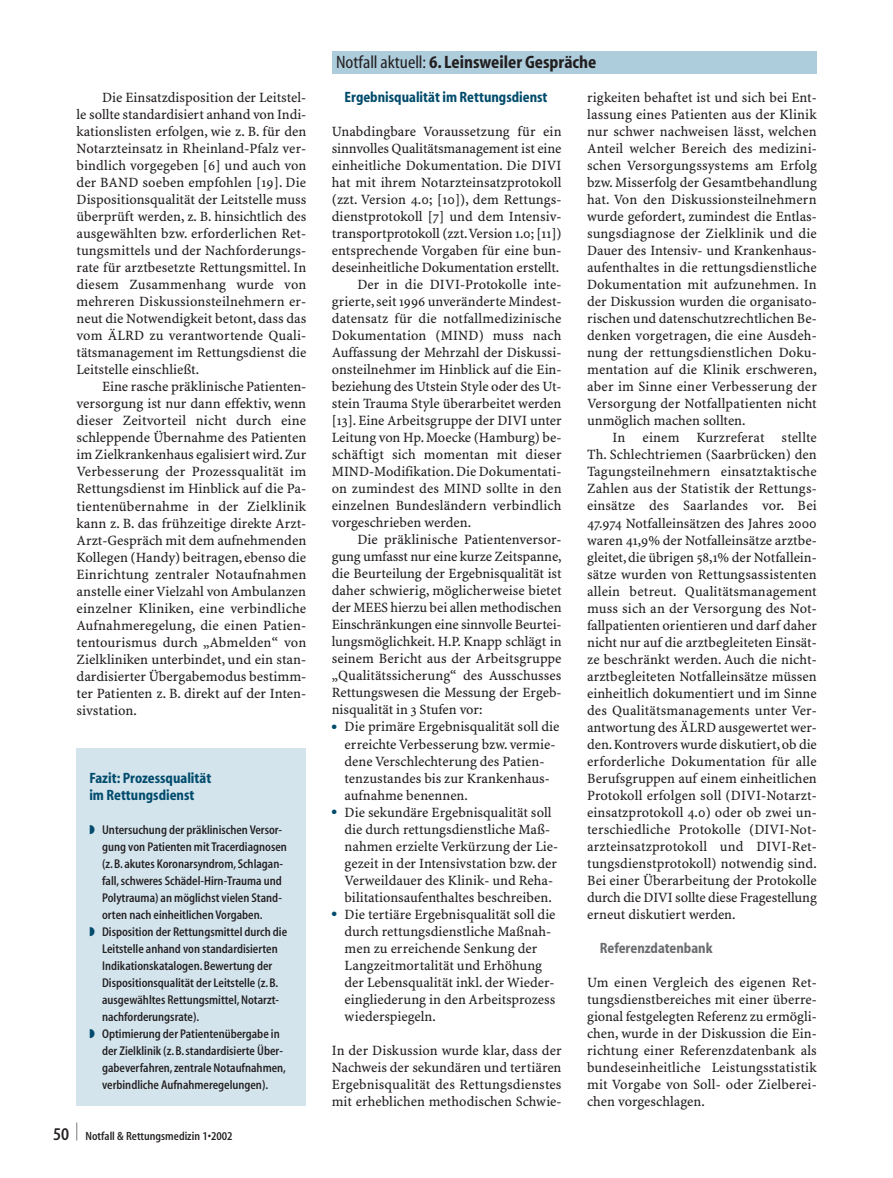
<style>
.page{position:relative;width:893px;height:1178px;background:#fff}
.page>*{position:absolute;margin:0;border:0;box-sizing:border-box;transform-origin:0 0}
.t1{font:700 condensed 18px "S Myriad";color:#231f20}
.t2{font:600 condensed 18px "S Myriad";color:#231f20;scale:.38 1}
.t3{font:700 condensed 15px/17px "S Myriad";color:#004b6c}
.t4{font:700 condensed 15px "S Myriad";color:#6c6d70}
.t5{font:14.25px/17px "S Minion Plus";color:#231f20;text-align:justify}
.t6{font:600 condensed 12.75px "S Myriad";color:#231f20}
.t7{font:600 condensed 12px "S Myriad";color:#231f20}
.s1{color:#004b6c}
.s2{font-size:18px}
.s3{font-weight:400}
</style>
<div class="page">
<div style="left:77px;top:748px;width:229px;height:358px;background:#d3e4ed"></div>
<div style="left:332px;top:51px;width:484px;height:23px;background:#aecddc"></div>
<p class="t5" style="left:77px;top:90px;width:231px;text-indent:26px">Die Einsatzdisposition der Leitstel&shy;le sollte standardisiert anhand von Indi&shy;kationslisten erfolgen, wie z. B. für den Notarzteinsatz in Rheinland-Pfalz ver&shy;bindlich vorgegeben [6] und auch von der BAND soeben empfohlen [19]. Die Dispositionsqualität der Leitstelle muss überprüft werden, z. B. hinsichtlich des ausgewählten bzw. erforderlichen Ret&shy;tungsmittels und der Nachforderungs&shy;rate für arztbesetzte Rettungsmittel. In diesem Zusammenhang wurde von mehreren Diskussionsteilnehmern er&shy;neut die Notwendigkeit betont, dass das vom ÄLRD zu verantwortende Quali&shy;tätsmanagement im Rettungsdienst die Leitstelle einschließt.</p>
<p class="t5" style="left:77px;top:379px;width:231px;text-indent:26px">Eine rasche präklinische Patienten&shy;versorgung ist nur dann effektiv, wenn dieser Zeitvorteil nicht durch eine schleppende Übernahme des Patienten im Zielkrankenhaus egalisiert wird. Zur Verbesserung der Prozessqualität im Rettungsdienst im Hinblick auf die Pa&shy;tientenübernahme in der Zielklinik kann z. B. das frühzeitige direkte Arzt-Arzt-Gespräch mit dem aufnehmenden Kollegen (Handy) beitragen, ebenso die Einrichtung zentraler Notaufnahmen anstelle einer Vielzahl von Ambulanzen einzelner Kliniken, eine verbindliche Aufnahmeregelung, die einen Patien&shy;tentourismus durch „Abmelden“ von Zielkliniken unterbindet, und ein stan&shy;dardisierter Übergabemodus bestimm&shy;ter Patienten z. B. direkt auf der Inten&shy;sivstation.</p>
<p class="t3" style="left:89px;top:770px;width:123px">Fazit: Prozessqualität im Rettungsdienst</p>
<p class="t6" style="left:89px;top:824px;width:194px"><span class="s1">◗</span> Untersuchung der präklinischen Versor-</p>
<p class="t6" style="left:102px;top:841px;width:186px">gung von Patienten mit Tracerdiagnosen</p>
<p class="t6" style="left:102px;top:858px;width:182px">(z.B.akutes Koronarsyndrom, Schlagan-</p>
<p class="t6" style="left:102px;top:875px;width:181px">fall, schweres Schädel-Hirn-Trauma und</p>
<p class="t6" style="left:102px;top:892px;width:181px">Polytrauma) an möglichst vielen Stand-</p>
<p class="t6" style="left:102px;top:909px;width:162px">orten nach einheitlichen Vorgaben.</p>
<p class="t6" style="left:89px;top:926px;width:199px"><span class="s1">◗</span> Disposition der Rettungsmittel durch die</p>
<p class="t6" style="left:102px;top:943px;width:177px">Leitstelle anhand von standardisierten</p>
<p class="t6" style="left:102px;top:960px;width:172px">Indikationskatalogen.Bewertung der</p>
<p class="t6" style="left:102px;top:977px;width:178px">Dispositionsqualität der Leitstelle (z.B.</p>
<p class="t6" style="left:102px;top:994px;width:179px">ausgewähltes Rettungsmittel, Notarzt-</p>
<p class="t6" style="left:102px;top:1011px;width:99px">nachforderungsrate).</p>
<p class="t6" style="left:89px;top:1028px;width:192px"><span class="s1">◗</span> Optimierung der Patientenübergabe in</p>
<p class="t6" style="left:102px;top:1045px;width:182px">der Zielklinik (z.B.standardisierte Über-</p>
<p class="t6" style="left:102px;top:1062px;width:185px">gabeverfahren, zentrale Notaufnahmen,</p>
<p class="t6" style="left:102px;top:1079px;width:168px">verbindliche Aufnahmeregelungen).</p>
<p class="t2" style="left:76px;top:1123px;width:5px">|</p>
<p class="t7" style="left:53px;top:1131px;width:181px"><span class="s2">50</span> Notfall &amp; Rettungsmedizin 1•2002</p>
<p class="t1" style="left:336px;top:55px;width:262px"><span class="s3">Notfall aktuell:</span> 6. Leinsweiler Gespräche</p>
<p class="t3" style="left:344px;top:90px;width:204px">Ergebnisqualität im Rettungsdienst</p>
<p class="t5" style="left:332px;top:124px;width:231px">Unabdingbare Voraussetzung für ein</p>
<p class="t5" style="left:332px;top:141px;width:231px">sinnvolles Qualitätsmanagement ist eine</p>
<p class="t5" style="left:332px;top:158px;width:231px">einheitliche Dokumentation. Die DIVI</p>
<p class="t5" style="left:332px;top:175px;width:231px">hat mit ihrem Notarzteinsatzprotokoll</p>
<p class="t5" style="left:332px;top:192px;width:231px">(zzt. Version 4.0; [10]), dem Rettungs-</p>
<p class="t5" style="left:332px;top:209px;width:231px">dienstprotokoll [7] und dem Intensiv-</p>
<p class="t5" style="left:332px;top:226px;width:231px">transportprotokoll (zzt.Version 1.0; [11])</p>
<p class="t5" style="left:332px;top:243px;width:231px">entsprechende Vorgaben für eine bun-</p>
<p class="t5" style="left:332px;top:260px;width:229px">deseinheitliche Dokumentation erstellt.</p>
<p class="t5" style="left:357px;top:277px;width:206px">Der in die DIVI-Protokolle inte-</p>
<p class="t5" style="left:332px;top:294px;width:231px">grierte, seit 1996 unveränderte Mindest-</p>
<p class="t5" style="left:332px;top:311px;width:231px">datensatz für die notfallmedizinische</p>
<p class="t5" style="left:332px;top:328px;width:231px">Dokumentation (MIND) muss nach</p>
<p class="t5" style="left:332px;top:345px;width:231px">Auffassung der Mehrzahl der Diskussi-</p>
<p class="t5" style="left:332px;top:362px;width:231px">onsteilnehmer im Hinblick auf die Ein-</p>
<p class="t5" style="left:332px;top:379px;width:231px">beziehung des Utstein Style oder des Ut-</p>
<p class="t5" style="left:332px;top:396px;width:231px">stein Trauma Style überarbeitet werden</p>
<p class="t5" style="left:332px;top:413px;width:231px">[13]. Eine Arbeitsgruppe der DIVI unter</p>
<p class="t5" style="left:332px;top:430px;width:231px">Leitung von Hp. Moecke (Hamburg) be-</p>
<p class="t5" style="left:332px;top:447px;width:231px">schäftigt sich momentan mit dieser</p>
<p class="t5" style="left:332px;top:464px;width:231px">MIND-Modifikation. Die Dokumentati-</p>
<p class="t5" style="left:332px;top:481px;width:231px">on zumindest des MIND sollte in den</p>
<p class="t5" style="left:332px;top:498px;width:231px">einzelnen Bundesländern verbindlich</p>
<p class="t5" style="left:332px;top:515px;width:141px">vorgeschrieben werden.</p>
<p class="t5" style="left:357px;top:532px;width:206px">Die präklinische Patientenversor-</p>
<p class="t5" style="left:332px;top:549px;width:231px">gung umfasst nur eine kurze Zeitspanne,</p>
<p class="t5" style="left:332px;top:566px;width:231px">die Beurteilung der Ergebnisqualität ist</p>
<p class="t5" style="left:332px;top:583px;width:231px">daher schwierig, möglicherweise bietet</p>
<p class="t5" style="left:332px;top:600px;width:231px">der MEES hierzu bei allen methodischen</p>
<p class="t5" style="left:332px;top:617px;width:231px">Einschränkungen eine sinnvolle Beurtei-</p>
<p class="t5" style="left:332px;top:634px;width:231px">lungsmöglichkeit. H.P. Knapp schlägt in</p>
<p class="t5" style="left:332px;top:651px;width:231px">seinem Bericht aus der Arbeitsgruppe</p>
<p class="t5" style="left:332px;top:668px;width:231px">„Qualitätssicherung“ des Ausschusses</p>
<p class="t5" style="left:332px;top:685px;width:231px">Rettungswesen die Messung der Ergeb-</p>
<p class="t5" style="left:332px;top:702px;width:152px">nisqualität in 3 Stufen vor:</p>
<p class="t5" style="left:344px;top:719px;width:216px;text-align:left;text-indent:-13px"><sup>●</sup> Die primäre Ergebnisqualität soll die erreichte Verbesserung bzw. vermie&shy;dene Verschlechterung des Patien&shy;tenzustandes bis zur Krankenhaus&shy;aufnahme benennen.</p>
<p class="t5" style="left:344px;top:804px;width:215px;text-align:left;text-indent:-13px"><sup>●</sup> Die sekundäre Ergebnisqualität soll die durch rettungsdienstliche Maß&shy;nahmen erzielte Verkürzung der Lie&shy;gezeit in der Intensivstation bzw. der Verweildauer des Klinik- und Reha&shy;bilitationsaufenthaltes beschreiben.</p>
<p class="t5" style="left:344px;top:906px;width:212px;text-align:left;text-indent:-13px"><sup>●</sup> Die tertiäre Ergebnisqualität soll die durch rettungsdienstliche Maßnah&shy;men zu erreichende Senkung der Langzeitmortalität und Erhöhung der Lebensqualität inkl. der Wieder&shy;eingliederung in den Arbeitsprozess wiederspiegeln.</p>
<p class="t5" style="left:332px;top:1042px;width:231px">In der Diskussion wurde klar, dass der Nachweis der sekundären und tertiären Ergebnisqualität des Rettungsdienstes mit erheblichen methodischen Schwie-</p>
<p class="t5" style="left:587px;top:90px;width:231px">rigkeiten behaftet ist und sich bei Ent&shy;lassung eines Patienten aus der Klinik nur schwer nachweisen lässt, welchen Anteil welcher Bereich des medizini&shy;schen Versorgungssystems am Erfolg bzw. Misserfolg der Gesamtbehandlung hat. Von den Diskussionsteilnehmern wurde gefordert, zumindest die Entlas&shy;sungsdiagnose der Zielklinik und die Dauer des Intensiv- und Krankenhaus&shy;aufenthaltes in die rettungsdienstliche Dokumentation mit aufzunehmen. In der Diskussion wurden die organisato&shy;rischen und datenschutzrechtlichen Be&shy;denken vorgetragen, die eine Ausdeh&shy;nung der rettungsdienstlichen Doku&shy;mentation auf die Klinik erschweren, aber im Sinne einer Verbesserung der Versorgung der Notfallpatienten nicht unmöglich machen sollten.</p>
<p class="t5" style="left:587px;top:430px;width:231px;text-indent:26px">In einem Kurzreferat stellte Th. Schlechtriemen (Saarbrücken) den Tagungsteilnehmern einsatztaktische Zahlen aus der Statistik der Rettungs&shy;einsätze des Saarlandes vor. Bei 47.974 Notfalleinsätzen des Jahres 2000 waren 41,9% der Notfalleinsätze arztbe&shy;gleitet, die übrigen 58,1% der Notfallein&shy;sätze wurden von Rettungsassistenten allein betreut. Qualitätsmanagement muss sich an der Versorgung des Not&shy;fallpatienten orientieren und darf daher nicht nur auf die arztbegleiteten Einsät&shy;ze beschränkt werden. Auch die nicht&shy;arztbegleiteten Notfalleinsätze müssen einheitlich dokumentiert und im Sinne des Qualitätsmanagements unter Ver&shy;antwortung des ÄLRD ausgewertet wer&shy;den. Kontrovers wurde diskutiert, ob die erforderliche Dokumentation für alle Berufsgruppen auf einem einheitlichen Protokoll erfolgen soll (DIVI-Notarzt&shy;einsatzprotokoll 4.0) oder ob zwei un&shy;terschiedliche Protokolle (DIVI-Not&shy;arzteinsatzprotokoll und DIVI-Ret&shy;tungsdienstprotokoll) notwendig sind.<br>Bei einer Überarbeitung der Protokolle durch die DIVI sollte diese Fragestellung erneut diskutiert werden.</p>
<p class="t4" style="left:600px;top:942px;width:114px">Referenzdatenbank</p>
<p class="t5" style="left:587px;top:974px;width:231px">Um einen Vergleich des eigenen Ret&shy;tungsdienstbereiches mit einer überre&shy;gional festgelegten Referenz zu ermögli&shy;chen, wurde in der Diskussion die Ein&shy;richtung einer Referenzdatenbank als bundeseinheitliche Leistungsstatistik mit Vorgabe von Soll- oder Zielberei&shy;chen vorgeschlagen.</p>
</div>
